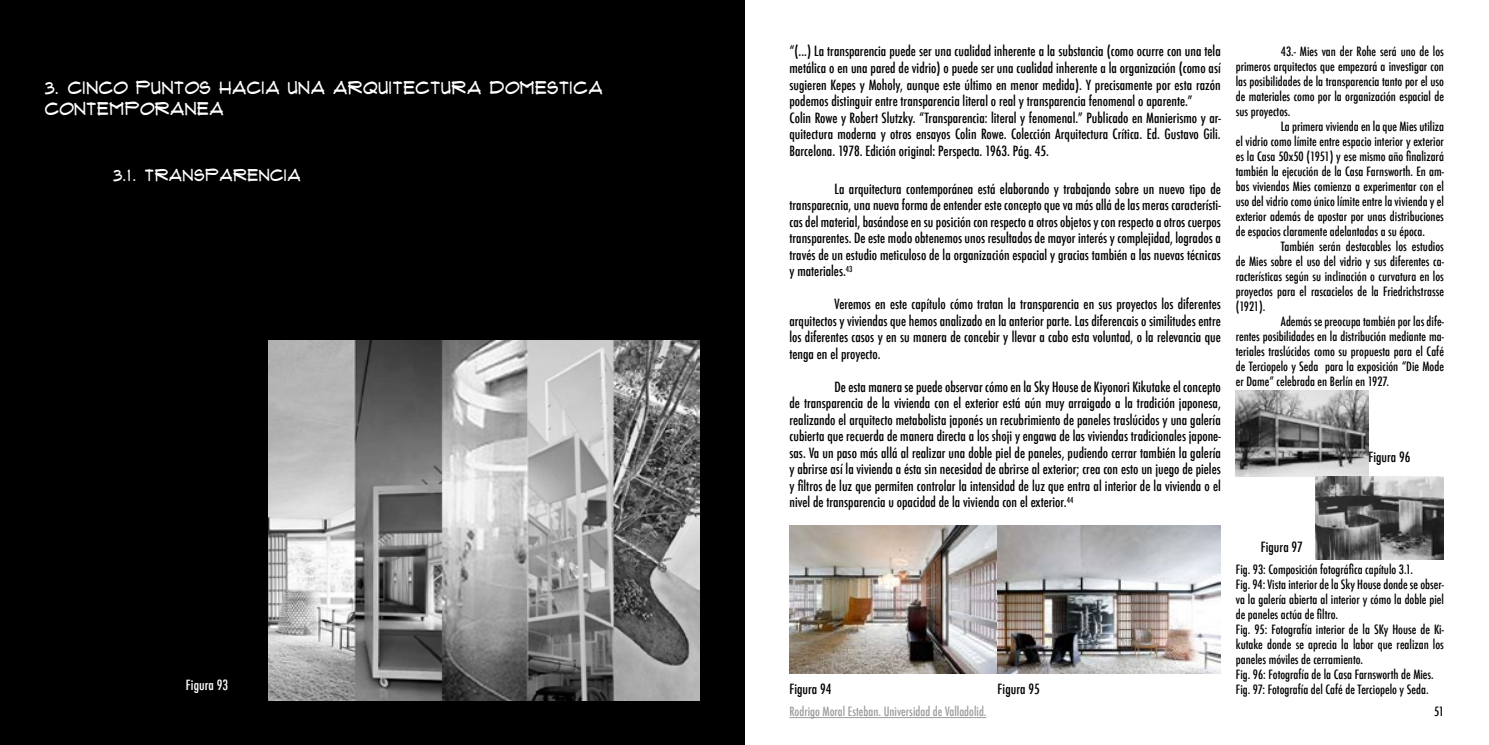
<style>
.page{position:relative;width:1489px;height:745px;background:#fff}
.page>*{position:absolute;margin:0;border:0;box-sizing:border-box;transform-origin:0 0}
.t1{font:17.5px/21px "Flux Architect";color:#fff}
.t2{font:16.25px "Flux Architect";color:#fff}
.t3{font:500 condensed 13.75px/16.5px "Futura";color:#000;text-align:justify}
.t4{font:500 condensed 13.75px "Futura";color:#fff}
.t5{font:500 condensed 12.5px/15px "Futura";color:#000;text-align:justify}
.t6{font:500 condensed 12.5px "Futura";color:#9d9d9c}
</style>
<div class="page">
<div style="left:0;top:0;width:744px;height:744px;background:#000"></div>
<img style="left:789px;top:525px;width:431px;height:148px">
<img style="left:1235px;top:390px;width:133px;height:86px">
<img style="left:1315px;top:476px;width:128px;height:83px">
<hr style="left:789px;top:716px;width:197px;height:1px;background:#9d9d9c">
<img style="left:268px;top:340px;width:431px;height:359px">
<p class="t1" style="left:45px;top:76px;width:560px">3. CINCO PUNTOS HACIA UNA ARQUITECTURA DOMESTICA<br>CONTEMPORANEA</p>
<p class="t2" style="left:113px;top:164px;width:189px">3.1. TRANSPARENCIA</p>
<p class="t4" style="left:186px;top:676px;width:44px">Figura 93</p>
<p class="t3" style="left:789px;top:43px;width:433px;text-align:left">“(...) La transparencia puede ser una cualidad inherente a la substancia (como ocurre con una tela metálica o en una pared de vidrio) o puede ser una cualidad inherente a la organización (como así sugieren Kepes y Moholy, aunque este último en menor medida). Y precisamente por esta razón podemos distinguir entre transparencia literal o real y transparencia fenomenal o aparente.”<br>Colin Rowe y Robert Slutzky. “Transparencia: literal y fenomenal.” Publicado en Manierismo y ar&shy;quitectura moderna y otros ensayos Colin Rowe. Colección Arquitectura Crítica. Ed. Gustavo Gili.<br>Barcelona. 1978. Edición original: Perspecta. 1963. Pág. 45.</p>
<p class="t3" style="left:789px;top:180px;width:433px;text-indent:45px">La arquitectura contemporánea está elaborando y trabajando sobre un nuevo tipo de transparecnia, una nueva forma de entender este concepto que va más allá de las meras característi&shy;cas del material, basándose en su posición con respecto a otros objetos y con respecto a otros cuerpos transparentes. De este modo obtenemos unos resultados de mayor interés y complejidad, logrados a través de un estudio meticuloso de la organización espacial y gracias también a las nuevas técnicas y materiales.<sup>43</sup></p>
<p class="t3" style="left:789px;top:296px;width:433px;text-indent:45px">Veremos en este capítulo cómo tratan la transparencia en sus proyectos los diferentes arquitectos y viviendas que hemos analizado en la anterior parte. Las diferencais o similitudes entre los diferentes casos y en su manera de concebir y llevar a cabo esta voluntad, o la relevancia que tenga en el proyecto.</p>
<p class="t3" style="left:789px;top:378px;width:433px;text-indent:45px">De esta manera se puede observar cómo en la Sky House de Kiyonori Kikutake el concepto de transparencia de la vivienda con el exterior está aún muy arraigado a la tradición japonesa, realizando el arquitecto metabolista japonés un recubrimiento de paneles traslúcidos y una galería cubierta que recuerda de manera directa a los shoji y engawa de las viviendas tradicionales japone&shy;sas. Va un paso más allá al realizar una doble piel de paneles, pudiendo cerrar también la galería y abrirse así la vivienda a ésta sin necesidad de abrirse al exterior; crea con esto un juego de pieles y filtros de luz que permiten controlar la intensidad de luz que entra al interior de la vivienda o el nivel de transparencia u opacidad de la vivienda con el exterior.<sup>44</sup></p>
<p class="t3" style="left:789px;top:679px;width:43px">Figura 94</p>
<p class="t3" style="left:997px;top:679px;width:44px">Figura 95</p>
<p class="t6" style="left:789px;top:703px;width:198px">Rodrigo Moral Esteban. Universidad de Valladolid.</p>
<p class="t5" style="left:1235px;top:44px;width:210px;text-indent:45px">43.- Mies van der Rohe será uno de los primeros arquitectos que empezará a investigar con las posibilidades de la transparencia tanto por el uso de materiales como por la organización espacial de sus proyectos.</p>
<p class="t5" style="left:1235px;top:119px;width:210px;text-indent:45px">La primera vivienda en la que Mies utiliza el vidrio como límite entre espacio interior y exterior es la Casa 50x50 (1951) y ese mismo año finalizará también la ejecución de la Casa Farnsworth. En am&shy;bas viviendas Mies comienza a experimentar con el uso del vidrio como único límite entre la vivienda y el exterior además de apostar por unas distribuciones de espacios claramente adelantadas a su época.</p>
<p class="t5" style="left:1235px;top:239px;width:210px;text-indent:45px">También serán destacables los estudios de Mies sobre el uso del vidrio y sus diferentes ca&shy;racterísticas según su inclinación o curvatura en los proyectos para el rascacielos de la Friedrichstrasse (1921).</p>
<p class="t5" style="left:1235px;top:314px;width:210px;text-indent:45px">Además se preocupa también por las dife&shy;rentes posibilidades en la distribución mediante ma&shy;teriales traslúcidos como su propuesta para el Café de Terciopelo y Seda para la exposición “Die Mode er Dame” celebrada en Berlín en 1927.</p>
<p class="t3" style="left:1260px;top:538px;width:43px">Figura 97</p>
<p class="t3" style="left:1368px;top:449px;width:44px">Figura 96</p>
<p class="t5" style="left:1235px;top:561px;width:210px;text-align:left">Fig. 93: Composición fotográfica capítulo 3.1.<br>Fig. 94: Vista interior de la Sky House donde se obser&shy;va la galería abierta al interior y cómo la doble piel de paneles actúa de filtro.<br>Fig. 95: Fotografía interior de la SKy House de Ki&shy;kutake donde se aprecia la labor que realizan los paneles móviles de cerramiento.<br>Fig. 96: Fotografía de la Casa Farnsworth de Mies.<br>Fig. 97: Fotografía del Café de Terciopelo y Seda.</p>
<p class="t5" style="left:1433px;top:703px;width:11px">51</p>
</div>
